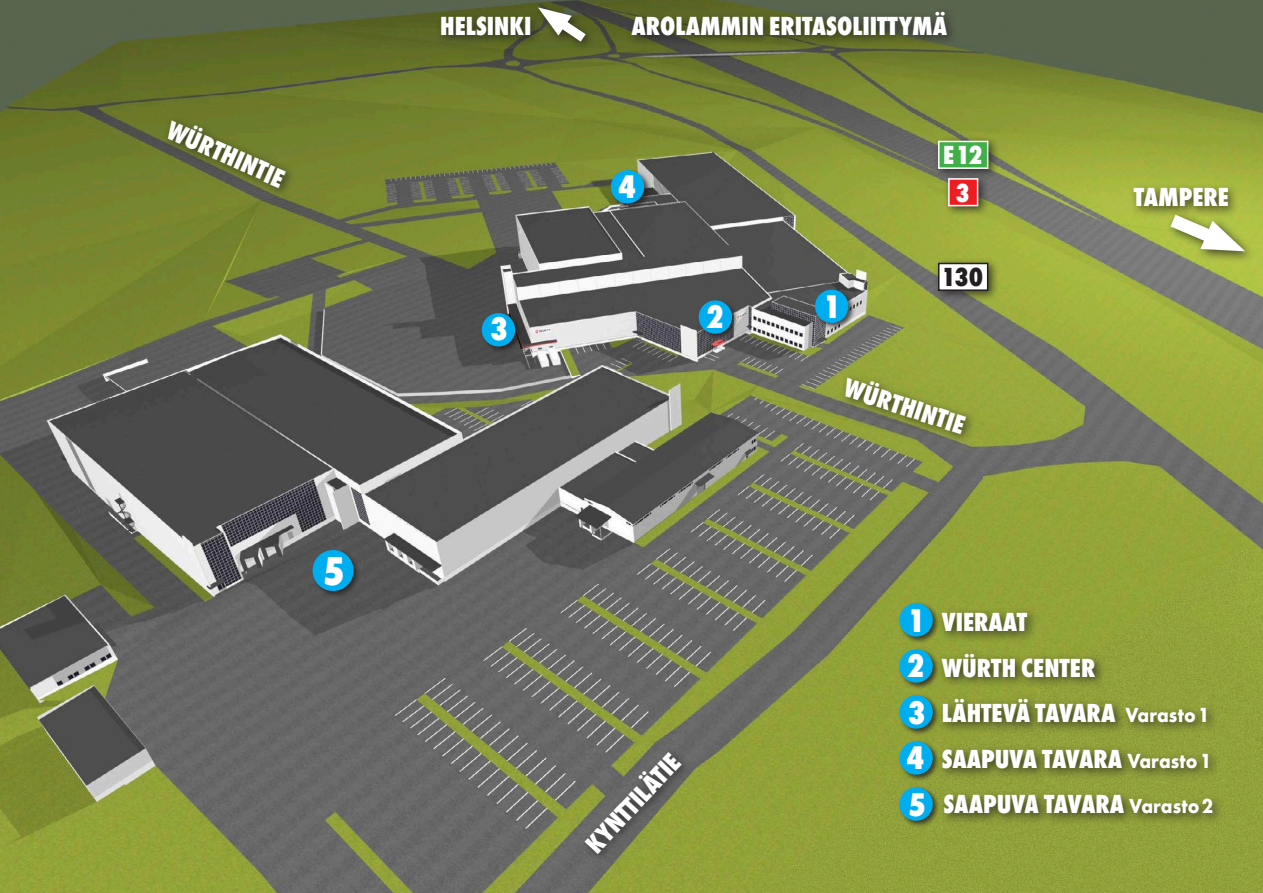
<style>
.page{position:relative;width:1263px;height:893px;background:#fff}
.page>*{position:absolute;margin:0;border:0;box-sizing:border-box;transform-origin:0 0}
.t1{font:800 condensed 41.55px "Wuerth";color:#fff}
.t2{font:800 condensed 33.75px "Wuerth";color:#fff}
.t3{font:800 condensed 27px "Wuerth";color:#fff}
.t4{font:800 condensed 27px "Wuerth";color:#231f20}
.s1{font-weight:700;font-stretch:normal;font-size:21px}
</style>
<div class="page">
<img style="left:0;top:0;width:1263px;height:893px">
<div style="left:627px;top:7px;width:332px;height:41px;background:#231f20;opacity:.75"></div>
<div style="left:1128px;top:183px;width:112px;height:36px;background:#231f20;opacity:.75"></div>
<div style="left:1165px;top:210px;width:91px;height:53px;background:#231f20;opacity:.75"></div>
<svg style="left:1156px;top:204px;width:89px;height:54px"></svg>
<div style="left:435px;top:11px;width:107px;height:37px;background:#231f20;opacity:.75"></div>
<div style="left:533px;top:2px;width:64px;height:51px;background:#231f20;opacity:.75"></div>
<svg style="left:538px;top:6px;width:57px;height:44px"></svg>
<div style="left:813px;top:288px;width:43px;height:43px;background:#231f20;opacity:.75"></div>
<div style="left:815px;top:290px;width:33px;height:33px;background:#00aeef;border-radius:50%"></div>
<div style="left:936px;top:607px;width:103px;height:36px;background:#231f20;opacity:.75"></div>
<div style="left:898px;top:602px;width:42px;height:42px;background:#231f20;opacity:.75"></div>
<div style="left:899px;top:603px;width:34px;height:34px;background:#00aeef;border-radius:50%"></div>
<div style="left:697px;top:299px;width:43px;height:42px;background:#231f20;opacity:.75"></div>
<div style="left:699px;top:300px;width:33px;height:34px;background:#00aeef;border-radius:50%"></div>
<div style="left:898px;top:648px;width:42px;height:42px;background:#231f20;opacity:.75"></div>
<div style="left:899px;top:649px;width:34px;height:34px;background:#00aeef;border-radius:50%"></div>
<div style="left:936px;top:648px;width:170px;height:41px;background:#231f20;opacity:.75"></div>
<div style="left:933px;top:135px;width:67px;height:45px;background:#231f20;opacity:.75"></div>
<div style="left:938px;top:141px;width:50px;height:28px;background:#40ae49;border:2px solid #fff"></div>
<div style="left:943px;top:173px;width:46px;height:45px;background:#231f20;opacity:.75"></div>
<div style="left:948px;top:178px;width:30px;height:28px;background:#ee1d23;border:2px solid #fff"></div>
<div style="left:933px;top:257px;width:67px;height:45px;background:#231f20;opacity:.75"></div>
<div style="left:939px;top:263px;width:49px;height:27px;background:#fff"></div>
<div style="left:938px;top:263px;width:50px;height:28px;border:2px solid #231f20"></div>
<div style="left:580px;top:747px;width:113px;height:118px;background:#231f20;opacity:.75"></div>
<div style="left:840px;top:373px;width:137px;height:72px;background:#231f20;opacity:.75"></div>
<div style="left:480px;top:311px;width:43px;height:43px;background:#231f20;opacity:.75"></div>
<div style="left:482px;top:313px;width:33px;height:33px;background:#00aeef;border-radius:50%"></div>
<div style="left:898px;top:694px;width:42px;height:42px;background:#231f20;opacity:.75"></div>
<div style="left:899px;top:695px;width:34px;height:34px;background:#00aeef;border-radius:50%"></div>
<div style="left:937px;top:694px;width:281px;height:41px;background:#231f20;opacity:.75"></div>
<div style="left:162px;top:115px;width:135px;height:84px;background:#231f20;opacity:.75"></div>
<div style="left:609px;top:168px;width:43px;height:43px;background:#231f20;opacity:.75"></div>
<div style="left:611px;top:170px;width:33px;height:33px;background:#00aeef;border-radius:50%"></div>
<div style="left:898px;top:740px;width:42px;height:42px;background:#231f20;opacity:.75"></div>
<div style="left:899px;top:741px;width:34px;height:34px;background:#00aeef;border-radius:50%"></div>
<div style="left:937px;top:744px;width:283px;height:36px;background:#231f20;opacity:.75"></div>
<div style="left:311px;top:548px;width:50px;height:50px;background:#231f20;opacity:.75"></div>
<div style="left:313px;top:550px;width:41px;height:41px;background:#00aeef;border-radius:50%"></div>
<div style="left:898px;top:786px;width:42px;height:42px;background:#231f20;opacity:.75"></div>
<div style="left:899px;top:787px;width:34px;height:34px;background:#00aeef;border-radius:50%"></div>
<div style="left:939px;top:790px;width:285px;height:36px;background:#231f20;opacity:.75"></div>
<p class="t3" style="left:176px;top:111px;width:127px;rotate:24deg">WÜRTHINTIE</p>
<p class="t1" style="left:323px;top:542px;width:24px">5</p>
<p class="t3" style="left:440px;top:7px;width:93px">HELSINKI</p>
<p class="t2" style="left:490px;top:305px;width:19px">3</p>
<p class="t3" style="left:631px;top:7px;width:317px">AROLAMMIN ERITASOLIITTYMÄ</p>
<p class="t2" style="left:618px;top:163px;width:19px">4</p>
<p class="t2" style="left:706px;top:293px;width:19px">2</p>
<p class="t3" style="left:943px;top:136px;width:41px">E12</p>
<p class="t3" style="left:955px;top:174px;width:16px">3</p>
<p class="t2" style="left:823px;top:283px;width:19px">1</p>
<p class="t4" style="left:941px;top:258px;width:44px">130</p>
<p class="t3" style="left:850px;top:369px;width:127px;rotate:18deg">WÜRTHINTIE</p>
<p class="t3" style="left:1134px;top:178px;width:97px">TAMPERE</p>
<p class="t3" style="left:577px;top:836px;width:126px;rotate:-47deg">KYNTTILÄTIE</p>
<p class="t2" style="left:907px;top:597px;width:19px">1</p>
<p class="t3" style="left:942px;top:603px;width:87px">VIERAAT</p>
<p class="t2" style="left:907px;top:642px;width:19px">2</p>
<p class="t3" style="left:942px;top:648px;width:155px">WÜRTH CENTER</p>
<p class="t2" style="left:908px;top:689px;width:19px">3</p>
<p class="t3" style="left:942px;top:694px;width:269px">LÄHTEVÄ TAVARA <span class="s1">Varasto 1</span></p>
<p class="t2" style="left:907px;top:734px;width:19px">4</p>
<p class="t3" style="left:942px;top:740px;width:271px">SAAPUVA TAVARA <span class="s1">Varasto 1</span></p>
<p class="t2" style="left:908px;top:781px;width:19px">5</p>
<p class="t3" style="left:943px;top:785px;width:271px">SAAPUVA TAVARA <span class="s1">Varasto 2</span></p>
</div>
